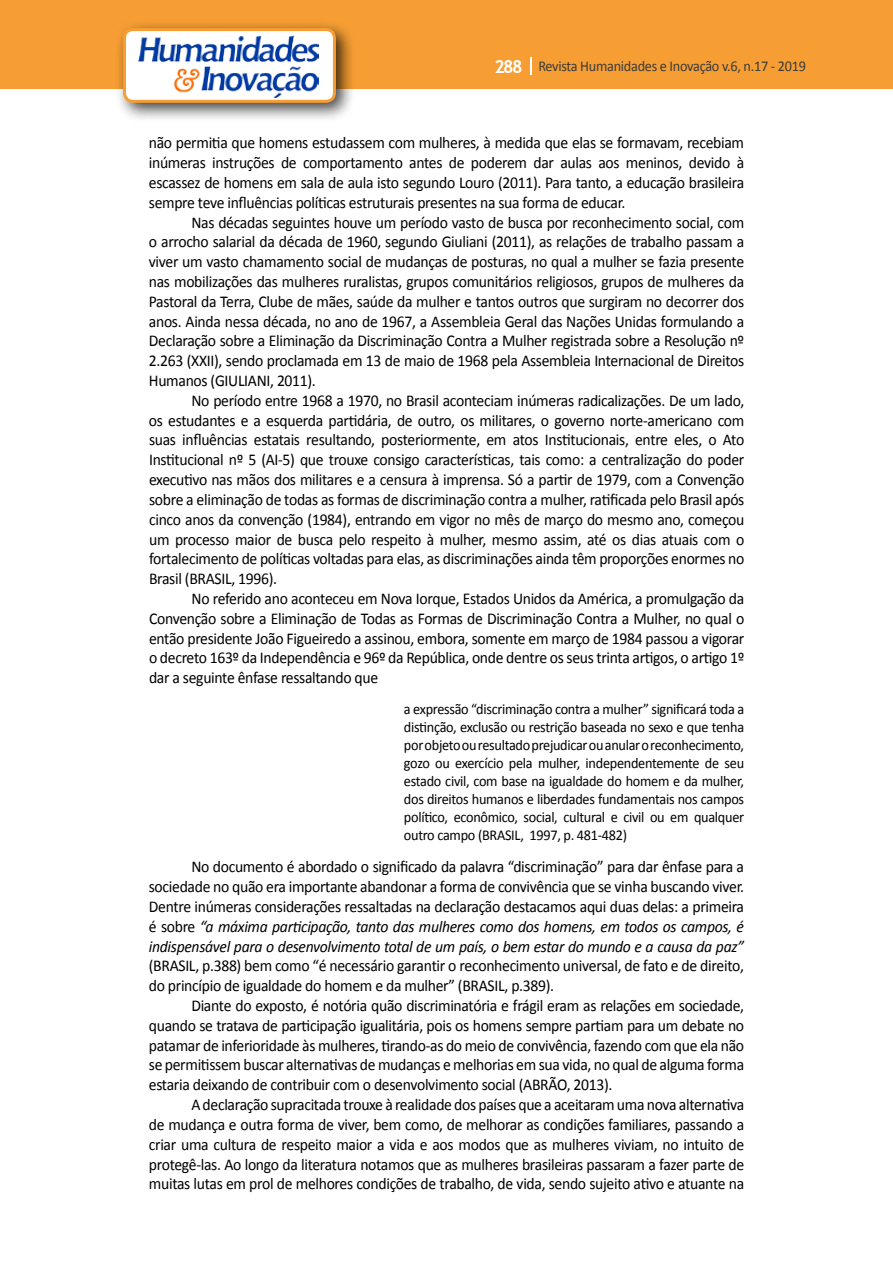
<style>
.page{position:relative;width:893px;height:1263px;background:#fff}
.page>*{position:absolute;margin:0;border:0;box-sizing:border-box;transform-origin:0 0}
.t1{font:16.5px/19.8px "Calibri";letter-spacing:-.02em;color:#000;text-align:justify;scale:.95 1}
.t2{font:15px/18px "Calibri";letter-spacing:-.02em;color:#000;text-align:justify;scale:.95 1}
.t3{font:15px "Calibri";letter-spacing:-.02em;color:#3c3c3b;scale:.95 1}
.s1{font-family:"Trebuchet MS";font-weight:700;font-size:18px;color:#fff}
.s2{font-style:italic}
</style>
<div class="page">
<div style="left:0;top:0;width:893px;height:88px;background:#f69e34"></div>
<svg style="left:530px;top:57px;width:2px;height:18px"></svg>
<div style="left:115px;top:20px;width:241px;height:103px;background:#000;opacity:.75"></div>
<div style="left:125px;top:30px;width:209px;height:71px;background:#fff;border-radius:9px"></div>
<img style="left:138px;top:35px;width:181px;height:62px">
<div style="left:123px;top:28px;width:213px;height:75px;border:3px solid #f69e34;border-radius:9px"></div>
<p class="t3" style="left:495px;top:57px;width:329px"><span class="s1">288</span> Revista Humanidades e Inovação v.6, n.17 - 2019</p>
<p class="t1" style="left:149px;top:133px;width:628px">não permitia que homens estudassem com mulheres, à medida que elas se formavam, recebiam inúmeras instruções de comportamento antes de poderem dar aulas aos meninos, devido à escassez de homens em sala de aula isto segundo Louro (2011). Para tanto, a educação brasileira sempre teve influências políticas estruturais presentes na sua forma de educar.</p>
<p class="t1" style="left:149px;top:212px;width:628px;text-indent:43px">Nas décadas seguintes houve um período vasto de busca por reconhecimento social, com o arrocho salarial da década de 1960, segundo Giuliani (2011), as relações de trabalho passam a viver um vasto chamamento social de mudanças de posturas, no qual a mulher se fazia presente nas mobilizações das mulheres ruralistas, grupos comunitários religiosos, grupos de mulheres da Pastoral da Terra, Clube de mães, saúde da mulher e tantos outros que surgiram no decorrer dos anos. Ainda nessa década, no ano de 1967, a Assembleia Geral das Nações Unidas formulando a Declaração sobre a Eliminação da Discriminação Contra a Mulher registrada sobre a Resolução nº 2.263 (XXII), sendo proclamada em 13 de maio de 1968 pela Assembleia Internacional de Direitos Humanos (GIULIANI, 2011).</p>
<p class="t1" style="left:149px;top:391px;width:628px;text-indent:42px">No período entre 1968 a 1970, no Brasil aconteciam inúmeras radicalizações. De um lado, os estudantes e a esquerda partidária, de outro, os militares, o governo norte-americano com suas influências estatais resultando, posteriormente, em atos Institucionais, entre eles, o Ato Institucional nº 5 (AI-5) que trouxe consigo características, tais como: a centralização do poder executivo nas mãos dos militares e a censura à imprensa. Só a partir de 1979, com a Convenção sobre a eliminação de todas as formas de discriminação contra a mulher, ratificada pelo Brasil após cinco anos da convenção (1984), entrando em vigor no mês de março do mesmo ano, começou um processo maior de busca pelo respeito à mulher, mesmo assim, até os dias atuais com o fortalecimento de políticas voltadas para elas, as discriminações ainda têm proporções enormes no Brasil (BRASIL, 1996).</p>
<p class="t1" style="left:149px;top:589px;width:628px;text-indent:43px">No referido ano aconteceu em Nova Iorque, Estados Unidos da América, a promulgação da Convenção sobre a Eliminação de Todas as Formas de Discriminação Contra a Mulher, no qual o então presidente João Figueiredo a assinou, embora, somente em março de 1984 passou a vigorar o decreto 163º da Independência e 96º da República, onde dentre os seus trinta artigos, o artigo 1º dar a seguinte ênfase ressaltando que</p>
<p class="t2" style="left:404px;top:700px;width:360px">a expressão “discriminação contra a mulher” significará toda a distinção, exclusão ou restrição baseada no sexo e que tenha porobjetoouresultadoprejudicarouanularoreconhecimento, gozo ou exercício pela mulher, independentemente de seu estado civil, com base na igualdade do homem e da mulher, dos direitos humanos e liberdades fundamentais nos campos político, econômico, social, cultural e civil ou em qualquer outro campo (BRASIL, 1997, p. 481-482)</p>
<p class="t1" style="left:149px;top:857px;width:628px;text-indent:43px">No documento é abordado o significado da palavra “discriminação” para dar ênfase para a sociedade no quão era importante abandonar a forma de convivência que se vinha buscando viver.<br>Dentre inúmeras considerações ressaltadas na declaração destacamos aqui duas delas: a primeira é sobre <span class="s2">“a máxima participação, tanto das mulheres como dos homens, em todos os campos, é indispensável para o desenvolvimento total de um país, o bem estar do mundo e a causa da paz”</span></p>
<p class="t1" style="left:149px;top:956px;width:628px">(BRASIL, p.388) bem como “é necessário garantir o reconhecimento universal, de fato e de direito, do princípio de igualdade do homem e da mulher” (BRASIL, p.389).</p>
<p class="t1" style="left:149px;top:996px;width:628px;text-indent:43px">Diante do exposto, é notória quão discriminatória e frágil eram as relações em sociedade, quando se tratava de participação igualitária, pois os homens sempre partiam para um debate no patamar de inferioridade às mulheres, tirando-as do meio de convivência, fazendo com que ela não se permitissem buscar alternativas de mudanças e melhorias em sua vida, no qual de alguma forma estaria deixando de contribuir com o desenvolvimento social (ABRÃO, 2013).</p>
<p class="t1" style="left:149px;top:1095px;width:628px;text-indent:43px">A declaração supracitada trouxe à realidade dos países que a aceitaram uma nova alternativa de mudança e outra forma de viver, bem como, de melhorar as condições familiares, passando a criar uma cultura de respeito maior a vida e aos modos que as mulheres viviam, no intuito de protegê-las. Ao longo da literatura notamos que as mulheres brasileiras passaram a fazer parte de muitas lutas em prol de melhores condições de trabalho, de vida, sendo sujeito ativo e atuante na</p>
</div>
